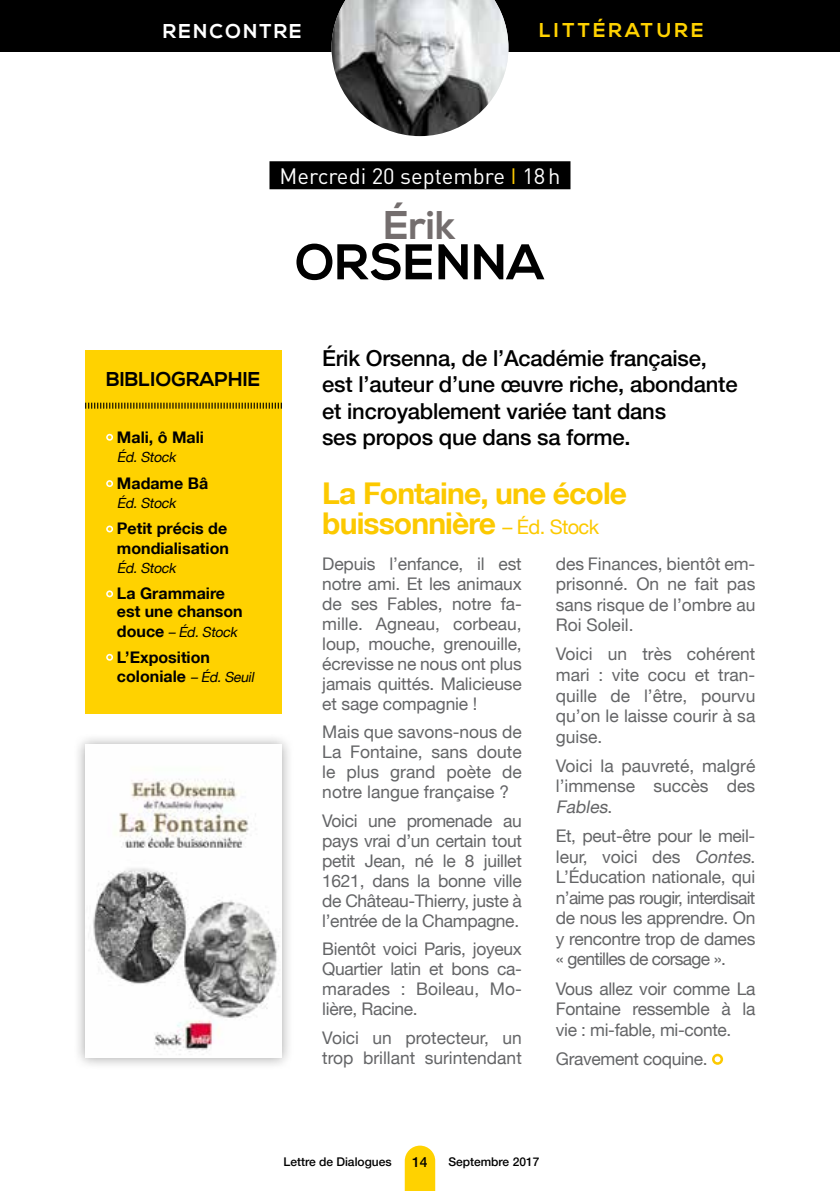
<style>
.page{position:relative;width:840px;height:1191px;background:#fff}
.page>*{position:absolute;margin:0;border:0;box-sizing:border-box;transform-origin:0 0}
.t1{font:700 50px "Nexa";color:#000}
.t2{font:700 40px "Nexa";color:#746e6e}
.t3{font:700 30px/30px "Helvetica Neue LT";letter-spacing:-.03em;color:#fcc900}
.t4{font:500 22px/26.4px "Helvetica Neue LT";letter-spacing:-.01em;color:#000}
.t5{font:22px "DIN";color:#fff}
.t6{font:700 20px "Nexa";color:#000}
.t7{font:700 20px "Nexa";letter-spacing:.15em;color:#ffd200}
.t8{font:700 20px "Nexa";letter-spacing:.1em;color:#fff}
.t9{font:17.4px/20px "Helvetica Neue LT";letter-spacing:-.01em;color:#646567;text-align:justify}
.t10{font:700 16px/19.4px "Helvetica Neue LT";color:#000}
.t11{font:italic 14px "Helvetica Neue LT";color:#000}
.t12{font:500 14px "Helvetica Neue LT";color:#000}
.t13{font:500 12px "Helvetica Neue LT";color:#000}
.s1{color:#fcc900}
.s2{font-weight:700;font-style:normal;font-size:16px}
.s3{font-weight:400;font-style:italic;font-size:14px}
.s4{font-weight:400;font-size:20px}
.s5{font-style:italic}
</style>
<div class="page">
<svg style="left:404px;top:1145px;width:31px;height:46px"></svg>
<div style="left:0;top:0;width:839px;height:51px;background:#000"></div>
<div style="left:269px;top:161px;width:301px;height:28px;background:#000"></div>
<img style="left:331px;top:0;width:177px;height:136px">
<svg style="left:712px;top:1053px;width:10px;height:11px"></svg>
<div style="left:85px;top:350px;width:197px;height:363px;background:#ffd200"></div>
<svg style="left:106px;top:434px;width:7px;height:7px"></svg>
<svg style="left:106px;top:480px;width:7px;height:7px"></svg>
<svg style="left:106px;top:525px;width:7px;height:7px"></svg>
<svg style="left:106px;top:590px;width:7px;height:7px"></svg>
<svg style="left:106px;top:654px;width:7px;height:6px"></svg>
<svg style="left:85px;top:403px;width:197px;height:6px"></svg>
<div style="left:73px;top:733px;width:221px;height:337px;background:#000;opacity:.35"></div>
<img style="left:85px;top:745px;width:197px;height:312px">
<p class="t8" style="left:163px;top:19px;width:140px">RENCONTRE</p>
<p class="t7" style="left:538px;top:19px;width:166px">LITTÉRATURE</p>
<p class="t5" style="left:279px;top:162px;width:282px">Mercredi 20 septembre <span class="s1">I</span> 18h</p>
<h2 class="t2" style="left:384px;top:202px;width:73px">Érik</h2>
<p class="t6" style="left:106px;top:368px;width:156px">BIBLIOGRAPHIE</p>
<p class="t10" style="left:117px;top:427px;width:89px">Mali, ô Mali</p>
<p class="t11" style="left:117px;top:449px;width:63px">Éd.Stock</p>
<p class="t10" style="left:117px;top:473px;width:93px">Madame Bâ</p>
<p class="t11" style="left:117px;top:495px;width:63px">Éd.Stock</p>
<p class="t10" style="left:117px;top:518px;width:113px">Petit précis de mondialisation</p>
<p class="t11" style="left:117px;top:560px;width:63px">Éd.Stock</p>
<p class="t10" style="left:117px;top:584px;width:127px;line-height:18px">La Grammaire est une chanson</p>
<p class="t11" style="left:117px;top:623px;width:124px"><span class="s2">d o u c e</span> – Éd.Stock</p>
<p class="t10" style="left:117px;top:647px;width:141px">L’Exposition coloniale <span class="s3">– Éd.Seuil</span></p>
<h1 class="t1" style="left:295px;top:233px;width:250px">ORSENNA</h1>
<p class="t4" style="left:322px;top:345px;width:417px">Érik Orsenna, de l’Académie française, est l’auteur d’une œuvre riche, abondante et incroyablement variée tant dans<br>ses propos que dans sa forme.</p>
<h3 class="t3" style="left:322px;top:478px;width:306px">La Fontaine, une école buissonnière <span class="s4">– Éd. Stock</span></h3>
<p class="t9" style="left:322px;top:553px;width:201px">Depuis l’enfance, il est notre ami. Et les animaux de ses Fables, notre fa&shy;mille. Agneau, corbeau, loup, mouche, grenouille, écrevisse ne nous ont plus jamais quittés. Malicieuse et sage compagnie !</p>
<p class="t9" style="left:322px;top:721px;width:201px">Mais que savons-nous de La Fontaine, sans doute le plus grand poète de notre langue française ?</p>
<p class="t9" style="left:322px;top:810px;width:201px">Voici une promenade au pays vrai d’un certain tout petit Jean, né le 8 juillet 1621, dans la bonne ville de Château-Thierry, juste à l’entrée de la Champagne.</p>
<p class="t9" style="left:322px;top:938px;width:201px">Bientôt voici Paris, joyeux Quartier latin et bons ca&shy;marades : Boileau, Mo&shy;lière, Racine.</p>
<p class="t9" style="left:322px;top:1027px;width:201px">Voici un protecteur, un trop brillant surintendant</p>
<p class="t9" style="left:555px;top:553px;width:201px;line-height:20.6px">des Finances, bientôt em&shy;prisonné. On ne fait pas sans risque de l’ombre au Roi Soleil.</p>
<p class="t9" style="left:555px;top:643px;width:201px;line-height:20.6px">Voici un très cohérent mari : vite cocu et tran&shy;quille de l’être, pourvu qu’on le laisse courir à sa guise.</p>
<p class="t9" style="left:555px;top:755px;width:201px;line-height:20.6px">Voici la pauvreté, malgré l’immense succès des <span class="s5">Fables</span>.</p>
<p class="t9" style="left:555px;top:825px;width:201px;line-height:20.6px">Et, peut-être pour le meil&shy;leur, voici des <span class="s5">Contes</span>.<br>L’Éducation nationale, qui n’aime pas rougir, interdisait de nous les apprendre. On y rencontre trop de dames « gentilles de corsage ».</p>
<p class="t9" style="left:555px;top:977px;width:201px;line-height:20.6px">Vous allez voir comme La Fontaine ressemble à la vie : mi-fable, mi-conte.</p>
<p class="t9" style="left:555px;top:1048px;width:153px">Gravement coquine.</p>
<p class="t13" style="left:283px;top:1154px;width:110px">Lettre de Dialogues</p>
<p class="t12" style="left:412px;top:1153px;width:17px">14</p>
<p class="t13" style="left:448px;top:1154px;width:92px">Septembre 2017</p>
</div>
